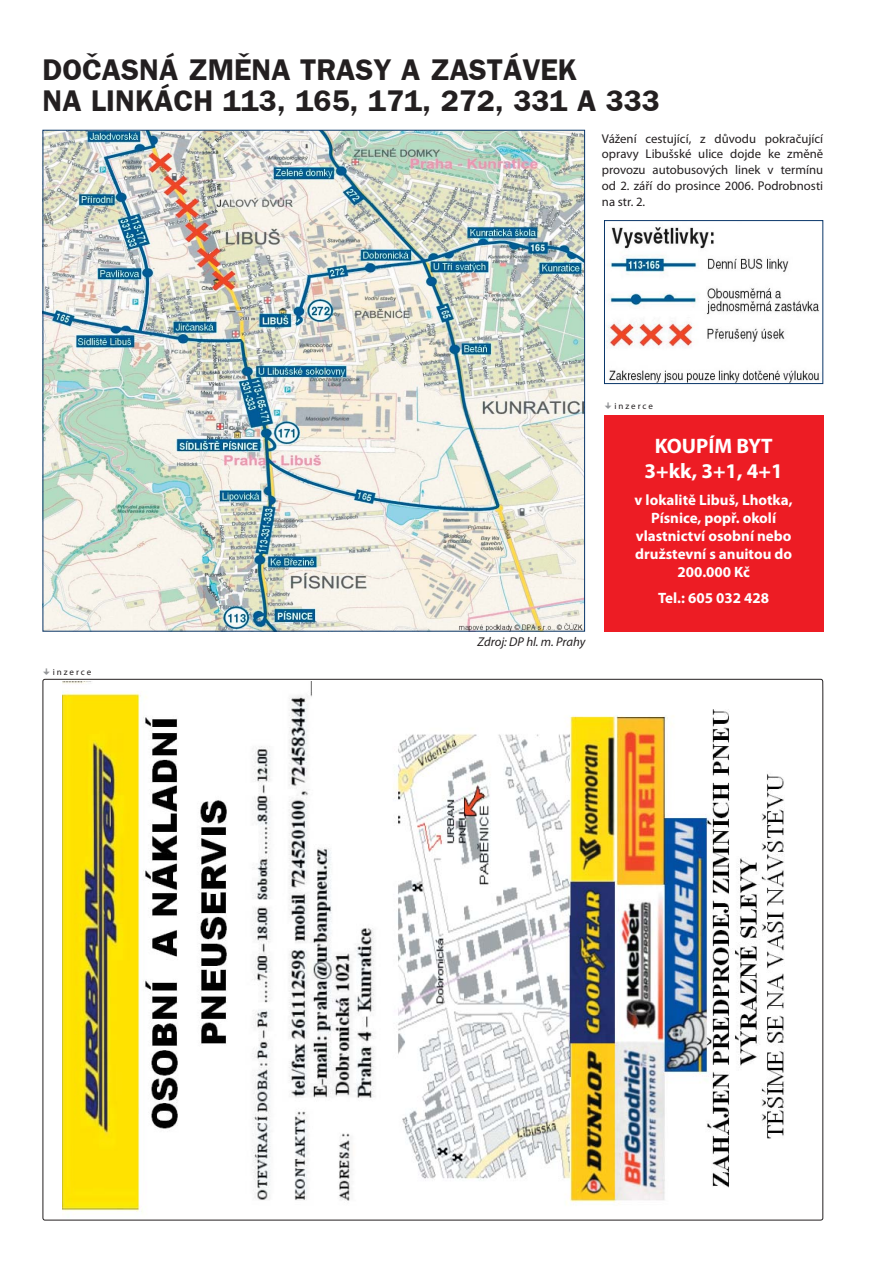
<style>
.page{position:relative;width:893px;height:1263px;background:#fff}
.page>*{position:absolute;margin:0;border:0;box-sizing:border-box;transform-origin:0 0}
.t1{font:700 30px/31.5px "Frankfurt Gothic";color:#231f20}
.t2{font:700 21px/25.2px "Myriad Pro";color:#fff;text-align:center}
.t3{font:700 15px/18px "Myriad Pro";color:#fff;text-align:center}
.t4{font:12.75px/15.8px "Myriad Pro";color:#231f20;text-align:justify}
.t5{font:italic 12.75px "Myriad Pro";letter-spacing:-.005em;color:#231f20}
.t6{font:9px "Myriad Pro";letter-spacing:.215em;color:#231f20}
</style>
<div class="page">
<svg style="left:42px;top:679px;width:781px;height:542px"></svg>
<div style="left:604px;top:415px;width:219px;height:217px;background:#ed1c24"></div>
<img style="left:45px;top:132px;width:538px;height:498px">
<img style="left:606px;top:227px;width:213px;height:155px">
<div style="left:604px;top:220px;width:219px;height:164px;border:1px solid #0a376a"></div>
<img style="left:63px;top:682px;width:727px;height:535px">
<h1 class="t1" style="left:43px;top:53px;width:619px">DOČASNÁ ZMĚNA TRASY A ZASTÁVEK<br>NA LINKÁCH 113, 165, 171, 272, 331 A 333</h1>
<p class="t4" style="left:602px;top:132px;width:223px">Vážení cestující, z důvodu pokračující opravy Libušské ulice dojde ke změně provozu autobusových linek v termínu od 2. září do prosince 2006. Podrobnosti na str. 2.</p>
<p class="t6" style="left:614px;top:403px;width:40px">inzerce</p>
<p class="t6" style="left:53px;top:668px;width:40px">inzerce</p>
<p class="t5" style="left:477px;top:637px;width:109px">Zdroj: DP hl. m. Prahy</p>
<h2 class="t2" style="left:644px;top:435px;width:140px">KOUPÍM BYT<br>3+kk, 3+1, 4+1</h2>
<p class="t3" style="left:634px;top:492px;width:159px">v lokalitě Libuš, Lhotka,<br>Písnice, popř. okolí vlastnictví osobní nebo družstevní s anuitou do<br>200.000 Kč</p>
<p class="t3" style="left:658px;top:590px;width:112px">Tel.: 605 032 428</p>
</div>
